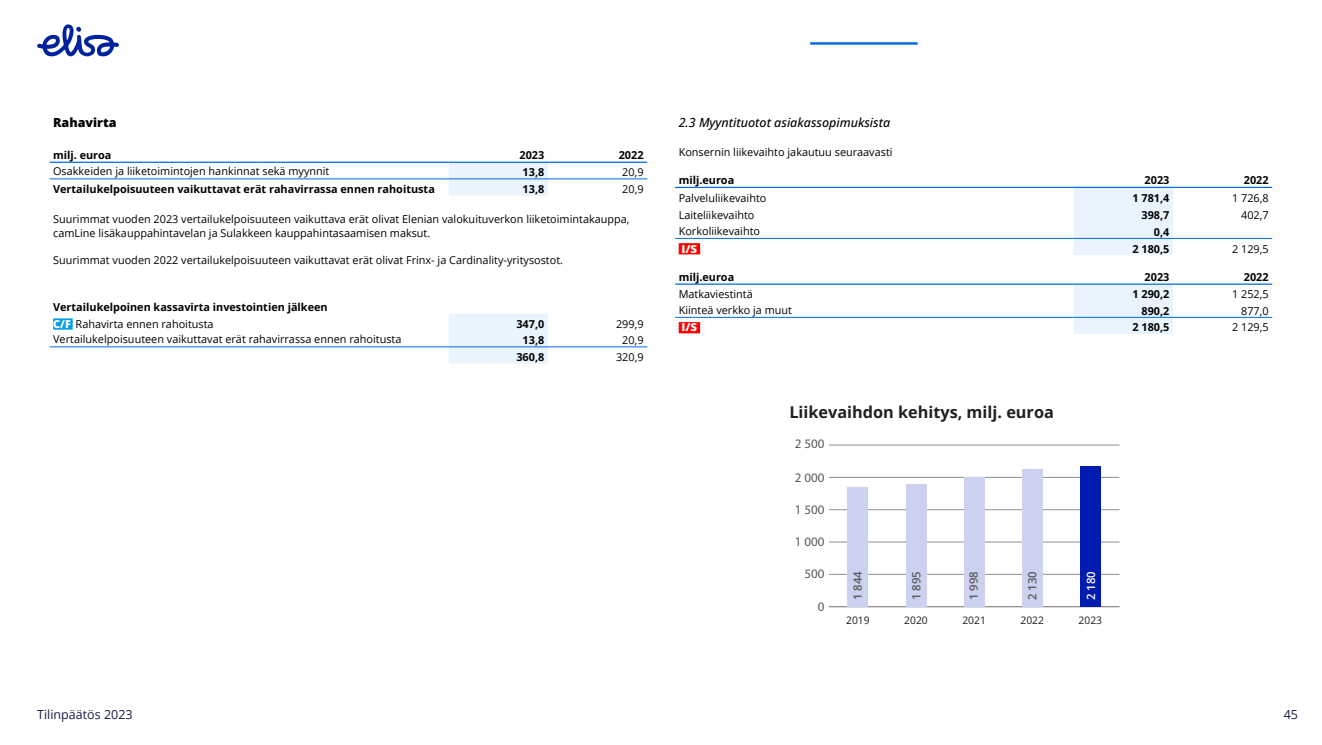
<style>
.page{position:relative;width:1322px;height:745px;background:#fff}
.page>*{position:absolute;margin:0;border:0;box-sizing:border-box;transform-origin:0 0}
.t1{font:700 16.25px "Open Sans";color:#231f20}
.t2{font:13px "Open Sans";color:#58595b}
.t3{font:italic 500 12.5px "Open Sans";color:#000}
.t4{font:12.5px "Open Sans";color:#171c43}
.t5{font:800 12.5px "Open Sans";color:#000}
.t6{font:600 11.38px "Open Sans";color:#58595b}
.t7{font:600 11.38px "Open Sans";color:#fff}
.t8{font:10.88px/13.8px "Open Sans";color:#000}
.t9{font:700 10.88px/16.6px "Open Sans";color:#000}
.t10{font:800 10.88px "Open Sans";color:#fff;scale:1.06 1}
.t11{font:10.25px "Open Sans";color:#1c1c1b}
.s1{font-weight:800;color:#fff}
.s2{font-weight:400}
</style>
<div class="page">
<svg style="left:449px;top:163px;width:99px;height:200px"></svg>
<hr style="left:50px;top:161px;width:399px;height:2px;background:#006aed">
<hr style="left:50px;top:178px;width:399px;height:1px;background:#006aed">
<hr style="left:449px;top:161px;width:99px;height:2px;background:#006aed">
<hr style="left:449px;top:178px;width:99px;height:1px;background:#006aed">
<hr style="left:548px;top:161px;width:99px;height:2px;background:#006aed">
<hr style="left:548px;top:178px;width:99px;height:1px;background:#006aed">
<hr style="left:50px;top:346px;width:399px;height:1px;background:#006aed">
<hr style="left:449px;top:346px;width:99px;height:1px;background:#006aed">
<hr style="left:548px;top:346px;width:99px;height:1px;background:#006aed">
<div style="left:53px;top:318px;width:20px;height:11px;background:#009fe3"></div>
<hr style="left:829px;top:606px;width:290px;height:1px;background:#918f90">
<hr style="left:829px;top:573px;width:290px;height:1px;background:#918f90">
<hr style="left:829px;top:541px;width:290px;height:1px;background:#918f90">
<hr style="left:829px;top:509px;width:290px;height:1px;background:#918f90">
<hr style="left:829px;top:477px;width:290px;height:1px;background:#918f90">
<hr style="left:829px;top:444px;width:290px;height:1px;background:#918f90">
<div style="left:847px;top:487px;width:21px;height:119px;background:#ccd1ef"></div>
<div style="left:905px;top:484px;width:21px;height:122px;background:#ccd1ef"></div>
<div style="left:963px;top:477px;width:21px;height:129px;background:#ccd1ef"></div>
<div style="left:1022px;top:468px;width:20px;height:138px;background:#ccd1ef"></div>
<div style="left:1080px;top:465px;width:21px;height:141px;background:#001baf"></div>
<svg style="left:1073px;top:188px;width:100px;height:146px"></svg>
<hr style="left:675px;top:187px;width:398px;height:1px;background:#006aed">
<hr style="left:1073px;top:187px;width:100px;height:1px;background:#006aed">
<hr style="left:1173px;top:187px;width:99px;height:1px;background:#006aed">
<hr style="left:1073px;top:283px;width:100px;height:1px;background:#006aed">
<hr style="left:1173px;top:283px;width:99px;height:1px;background:#006aed">
<hr style="left:675px;top:283px;width:398px;height:1px;background:#006aed">
<hr style="left:675px;top:238px;width:398px;height:1px;background:#006aed">
<hr style="left:1073px;top:238px;width:100px;height:1px;background:#006aed">
<hr style="left:1173px;top:238px;width:99px;height:1px;background:#006aed">
<hr style="left:675px;top:317px;width:398px;height:1px;background:#006aed">
<hr style="left:1073px;top:317px;width:100px;height:1px;background:#006aed">
<hr style="left:1173px;top:317px;width:99px;height:1px;background:#006aed">
<div style="left:679px;top:243px;width:21px;height:11px;background:#f00"></div>
<div style="left:679px;top:322px;width:21px;height:11px;background:#f00"></div>
<svg style="left:37px;top:24px;width:82px;height:32px"></svg>
<hr style="left:811px;top:42px;width:105px;height:3px;background:#006aed">
<p class="t5" style="left:53px;top:114px;width:65px">Rahavirta</p>
<p class="t9" style="left:53px;top:146px;width:60px">milj. euroa</p>
<p class="t9" style="left:519px;top:146px;width:26px">2023</p>
<p class="t9" style="left:619px;top:146px;width:26px">2022</p>
<p class="t8" style="left:53px;top:164px;width:278px">Osakkeiden ja liiketoimintojen hankinnat sekä myynnit</p>
<p class="t9" style="left:522px;top:164px;width:23px">13,8</p>
<p class="t8" style="left:622px;top:165px;width:23px">20,9</p>
<p class="t9" style="left:53px;top:180px;width:383px">Vertailukelpoisuuteen vaikuttavat erät rahavirrassa ennen rahoitusta</p>
<p class="t9" style="left:522px;top:180px;width:23px">13,8</p>
<p class="t8" style="left:622px;top:182px;width:23px">20,9</p>
<p class="t8" style="left:53px;top:212px;width:578px">Suurimmat vuoden 2023 vertailukelpoisuuteen vaikuttava erät olivat Elenian valokuituverkon liiketoimintakauppa, camLine lisäkauppahintavelan ja Sulakkeen kauppahintasaamisen maksut.</p>
<p class="t8" style="left:53px;top:253px;width:511px">Suurimmat vuoden 2022 vertailukelpoisuuteen vaikuttavat erät olivat Frinx- ja Cardinality-yritysostot.</p>
<p class="t9" style="left:53px;top:298px;width:276px">Vertailukelpoinen kassavirta investointien jälkeen<br><span class="s1">C/F</span> <span class="s2">Rahavirta ennen rahoitusta</span></p>
<p class="t9" style="left:516px;top:315px;width:29px">347,0</p>
<p class="t8" style="left:616px;top:316px;width:29px">299,9</p>
<p class="t8" style="left:53px;top:332px;width:350px">Vertailukelpoisuuteen vaikuttavat erät rahavirrassa ennen rahoitusta</p>
<p class="t9" style="left:522px;top:331px;width:23px">13,8</p>
<p class="t8" style="left:622px;top:333px;width:23px">20,9</p>
<p class="t9" style="left:516px;top:348px;width:29px">360,8</p>
<p class="t8" style="left:616px;top:349px;width:29px">320,9</p>
<p class="t3" style="left:679px;top:114px;width:213px">2.3 Myyntituotot asiakassopimuksista</p>
<p class="t8" style="left:679px;top:145px;width:215px">Konsernin liikevaihto jakautuu seuraavasti</p>
<p class="t9" style="left:679px;top:171px;width:57px">milj.euroa</p>
<p class="t9" style="left:1144px;top:171px;width:26px">2023</p>
<p class="t9" style="left:1243px;top:171px;width:26px">2022</p>
<p class="t8" style="left:679px;top:190px;width:89px">Palveluliikevaihto</p>
<p class="t9" style="left:1132px;top:189px;width:39px">1 781,4</p>
<p class="t8" style="left:1232px;top:190px;width:38px">1 726,8</p>
<p class="t8" style="left:679px;top:208px;width:77px">Laiteliikevaihto</p>
<p class="t9" style="left:1141px;top:207px;width:29px">398,7</p>
<p class="t8" style="left:1241px;top:208px;width:29px">402,7</p>
<p class="t8" style="left:679px;top:223px;width:83px">Korkoliikevaihto</p>
<p class="t9" style="left:1154px;top:223px;width:17px">0,4</p>
<p class="t10" style="left:681px;top:241px;width:16px">I/S</p>
<p class="t9" style="left:1132px;top:240px;width:39px">2 180,5</p>
<p class="t8" style="left:1232px;top:241px;width:38px">2 129,5</p>
<p class="t9" style="left:679px;top:268px;width:57px">milj.euroa</p>
<p class="t9" style="left:1144px;top:268px;width:26px">2023</p>
<p class="t9" style="left:1243px;top:268px;width:26px">2022</p>
<p class="t8" style="left:679px;top:287px;width:76px">Matkaviestintä</p>
<p class="t9" style="left:1132px;top:285px;width:39px">1 290,2</p>
<p class="t8" style="left:1232px;top:287px;width:38px">1 252,5</p>
<p class="t8" style="left:679px;top:302px;width:115px">Kiinteä verkko ja muut</p>
<p class="t9" style="left:1141px;top:302px;width:29px">890,2</p>
<p class="t8" style="left:1241px;top:303px;width:29px">877,0</p>
<p class="t10" style="left:681px;top:320px;width:16px">I/S</p>
<p class="t9" style="left:1132px;top:319px;width:39px">2 180,5</p>
<p class="t8" style="left:1232px;top:320px;width:38px">2 129,5</p>
<h1 class="t1" style="left:789px;top:401px;width:266px">Liikevaihdon kehitys, milj. euroa</h1>
<p class="t2" style="left:795px;top:435px;width:31px">2 500</p>
<p class="t2" style="left:795px;top:469px;width:31px">2 000</p>
<p class="t2" style="left:795px;top:501px;width:31px">1 500</p>
<p class="t2" style="left:795px;top:533px;width:31px">1 000</p>
<p class="t2" style="left:804px;top:565px;width:22px">500</p>
<p class="t2" style="left:817px;top:598px;width:8px">0</p>
<p class="t6" style="left:850px;top:600px;width:30px;rotate:-90deg">1 844</p>
<p class="t6" style="left:908px;top:600px;width:30px;rotate:-90deg">1 895</p>
<p class="t6" style="left:966px;top:600px;width:30px;rotate:-90deg">1 998</p>
<p class="t6" style="left:1024px;top:600px;width:30px;rotate:-90deg">2 130</p>
<p class="t7" style="left:1083px;top:600px;width:30px;rotate:-90deg">2 180</p>
<p class="t11" style="left:846px;top:612px;width:25px">2019</p>
<p class="t11" style="left:904px;top:612px;width:25px">2020</p>
<p class="t11" style="left:962px;top:612px;width:25px">2021</p>
<p class="t11" style="left:1020px;top:612px;width:25px">2022</p>
<p class="t11" style="left:1078px;top:612px;width:25px">2023</p>
<p class="t4" style="left:37px;top:705px;width:97px">Tilinpäätös 2023</p>
<p class="t4" style="left:1283px;top:705px;width:16px">45</p>
</div>
